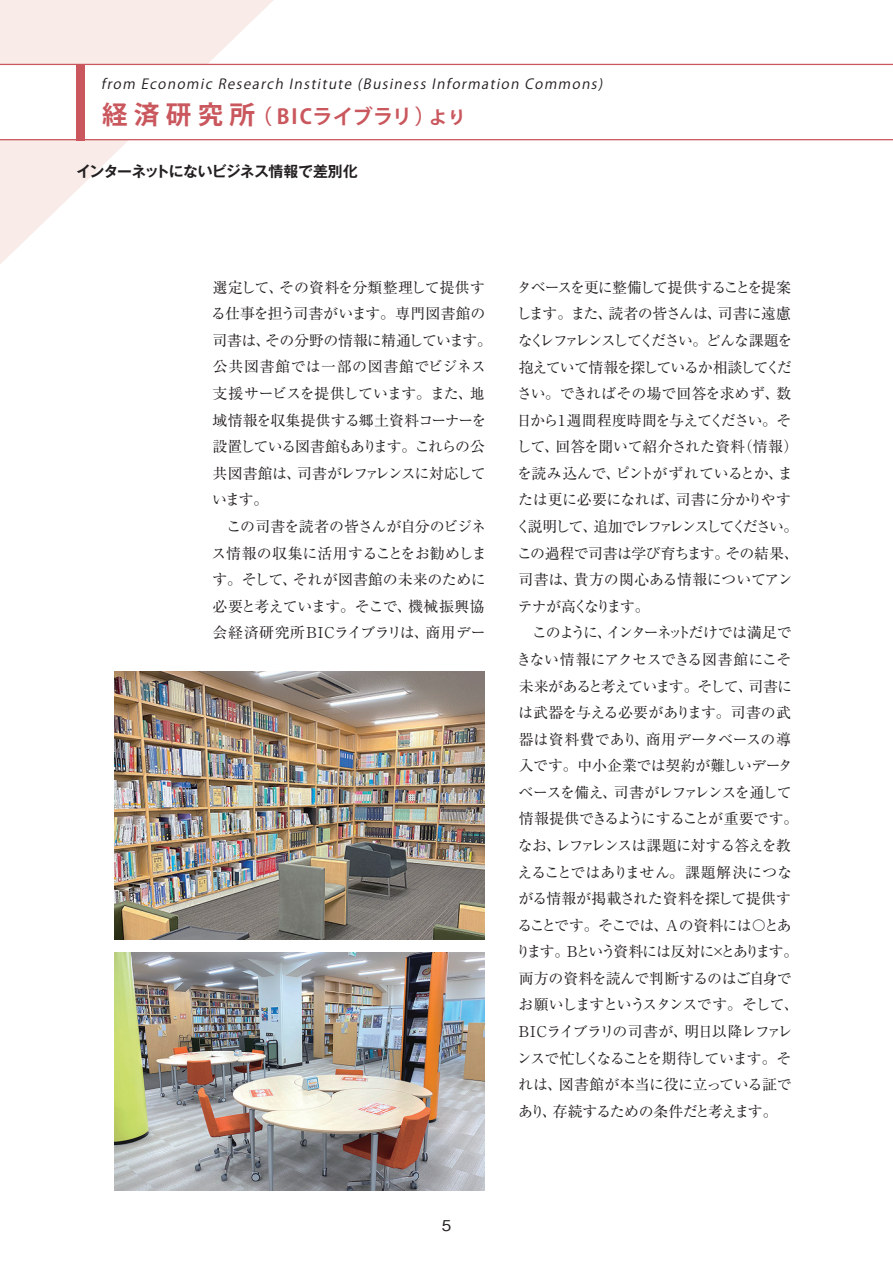
<style>
.page{position:relative;width:893px;height:1263px;background:#fff}
.page>*{position:absolute;margin:0;border:0;box-sizing:border-box;transform-origin:0 0}
.t1{font:700 20.4px "Koz Go Pr 6 N";letter-spacing:.02em;color:#c9575d}
.t2{font:14.85px/26.5px "Ryumin Pr 6 N";letter-spacing:-.04em;color:#231f20}
.t3{font:14.85px/26.5px "Ryumin Pr 6 N";letter-spacing:-.02em;color:#231f20}
.t4{font:700 14.85px "Gothic MB101 Pr 6 N De";letter-spacing:-.045em;color:#231f20}
.t5{font:500 14.85px "Gothic BBB Pr 6 N";color:#231f20}
.t6{font:italic 13.8px "Koz Go Pr 6 N";color:#231f20}
.s1{font-size:25.5px}
.s2{font-size:17.85px}
</style>
<div class="page">
<svg style="left:0;top:0;width:273px;height:264px"></svg>
<svg style="left:0;top:63px;width:893px;height:78px"></svg>
<div style="left:77px;top:64px;width:8px;height:76px;background:#c9575d"></div>
<img style="left:115px;top:952px;width:370px;height:239px">
<img style="left:115px;top:672px;width:370px;height:268px">
<p class="t6" style="left:101px;top:76px;width:507px">from Economic Research Institute (Business Information Commons)</p>
<h1 class="t1" style="left:102px;top:105px;width:365px"><span class="s1">経済研究所</span>（ BICライブラリ）<span class="s2">より</span></h1>
<p class="t4" style="left:76px;top:159px;width:283px">インターネットにないビジネス情報で差別化</p>
<p class="t3" style="left:211px;top:273px;width:282px">選定して、その資料を分類整理して提供する仕事を担う司書がいます。専門図書館の司書は、その分野の情報に精通しています。公共図書館では一部の図書館でビジネス支援サービスを提供しています。また、地域情報を収集提供する郷土資料コーナーを設置している図書館もあります。これらの公共図書館は、司書がレファレンスに対応しています。<br>　この司書を読者の皆さんが自分のビジネス情報の収集に活用することをお勧めします。そして、それが図書館の未来のために必要と考えています。そこで、機械振興協会経済研究所BICライブラリは、商用デー</p>
<p class="t2" style="left:516px;top:273px;width:284px">タベースを更に整備して提供することを提案します。また、読者の皆さんは、司書に遠慮なくレファレンスしてください。どんな課題を抱えていて情報を探しているか相談してください。できればその場で回答を求めず、数日から1週間程度時間を与えてください。そして、回答を聞いて紹介された資料（情報）を読み込んで、ピントがずれているとか、または更に必要になれば、司書に分かりやすく説明して、追加でレファレンスしてください。この過程で司書は学び育ちます。その結果、司書は、貴方の関心ある情報についてアンテナが高くなります。<br>　このように、インターネットだけでは満足できない情報にアクセスできる図書館にこそ未来があると考えています。そして、司書には武器を与える必要があります。司書の武器は資料費であり、商用データベースの導入です。中小企業では契約が難しいデータベースを備え、司書がレファレンスを通して情報提供できるようにすることが重要です。なお、レファレンスは課題に対する答えを教えることではありません。課題解決につながる情報が掲載された資料を探して提供することです。そこでは、Aの資料には〇とあります。Bという資料には反対に×とあります。両方の資料を読んで判断するのはご自身でお願いしますというスタンスです。そして、<br>BICライブラリの司書が、明日以降レファレンスで忙しくなることを期待しています。それは、図書館が本当に役に立っている証であり、存続するための条件だと考えます。</p>
<p class="t5" style="left:442px;top:1214px;width:11px">5</p>
</div>
